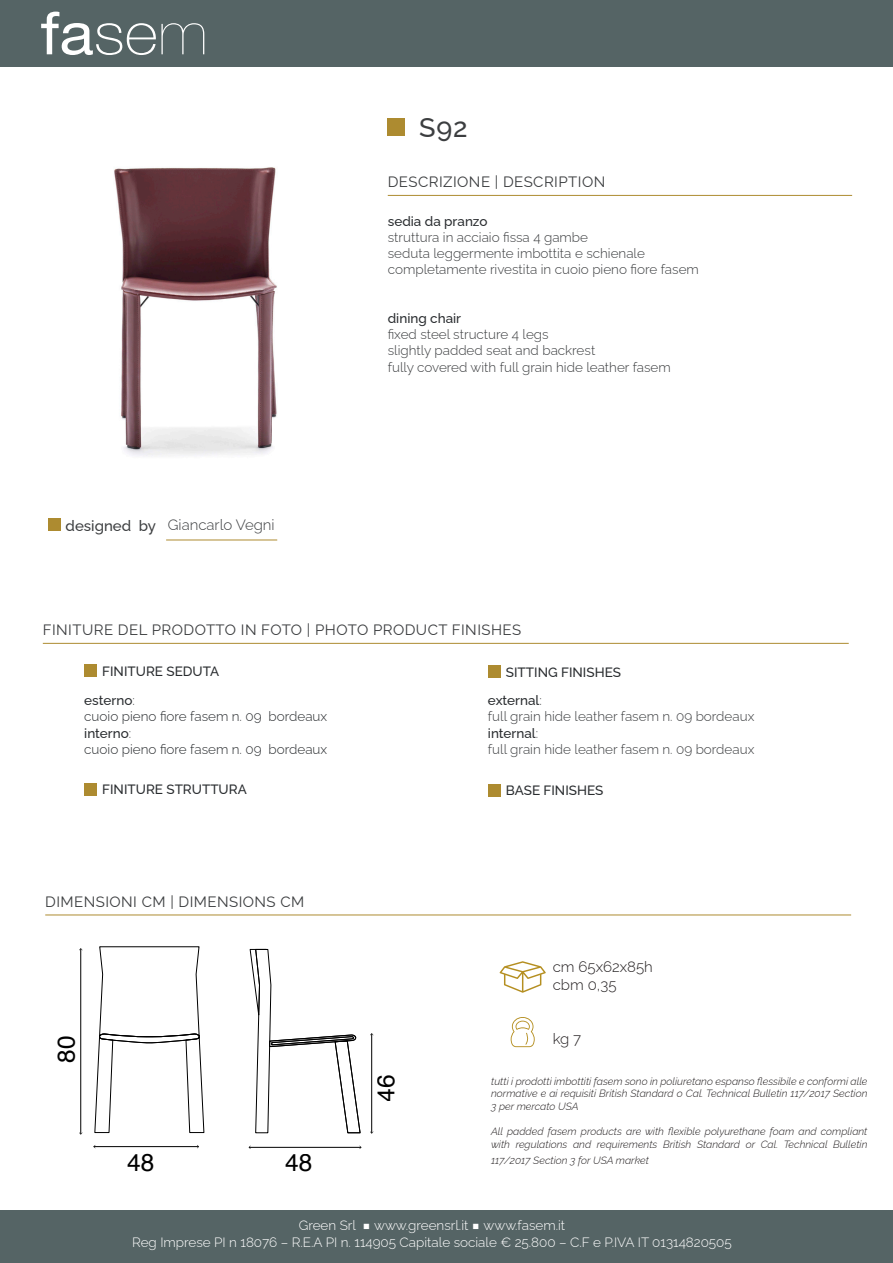
<style>
.page{position:relative;width:893px;height:1263px;background:#fff}
.page>*{position:absolute;margin:0;border:0;box-sizing:border-box;transform-origin:0 0}
.H10{font:500 27px "Raleway";color:#3c3e40}
.t1{font:24.45px "Helvetica";color:#000}
.t2{font:15px "Raleway";letter-spacing:.03em;color:#3c3e40}
.H10-2{font:300 15px "Raleway";color:#231f20}
.H10-3{font:300 15px "Raleway";color:#3c3e40}
.t3{font:500 15px "Raleway";color:#3c3e40}
.H10-4{font:300 13.5px "Raleway";color:#3c3e40}
.t4{font:300 13.5px/16.2px "Raleway";color:#fff;text-align:center}
.H10-5{font:500 13.5px "Raleway";color:#292c2f}
.H10-6{font:300 13.5px "Raleway";color:#292c2f}
.H10-7{font:italic 300 10.5px/12.6px "Raleway";color:#231f20;text-align:justify}
.s1{font-weight:300}
.s2{font-family:"Montserrat Alternates";font-weight:400}
</style>
<div class="page">
<div style="left:0;top:0;width:893px;height:67px;background:#556465"></div>
<svg style="left:41px;top:12px;width:163px;height:43px"></svg>
<div style="left:0;top:1210px;width:893px;height:53px;background:#556465"></div>
<div style="left:388px;top:118px;width:17px;height:17px;background:#ad8b30"></div>
<hr style="left:388px;top:195px;width:464px;height:1px;background:#ad8b30">
<hr style="left:43px;top:643px;width:806px;height:1px;background:#ad8b30">
<div style="left:84px;top:664px;width:13px;height:13px;background:#ad8b30"></div>
<div style="left:84px;top:783px;width:13px;height:13px;background:#ad8b30"></div>
<hr style="left:45px;top:914px;width:806px;height:1px;background:#ad8b30">
<div style="left:48px;top:519px;width:12px;height:12px;background:#ad8b30"></div>
<div style="left:488px;top:665px;width:13px;height:13px;background:#ad8b30"></div>
<div style="left:488px;top:784px;width:13px;height:13px;background:#ad8b30"></div>
<img style="left:114px;top:167px;width:163px;height:289px">
<hr style="left:94px;top:1146px;width:105px;height:1px;background:#000">
<hr style="left:80px;top:949px;width:1px;height:185px;background:#000">
<hr style="left:249px;top:1147px;width:112px;height:1px;background:#000">
<hr style="left:371px;top:1034px;width:1px;height:99px;background:#000">
<svg style="left:249px;top:949px;width:112px;height:184px"></svg>
<svg style="left:94px;top:946px;width:111px;height:187px"></svg>
<hr style="left:166px;top:540px;width:111px;height:1px;background:#ad8b30">
<svg style="left:511px;top:1017px;width:24px;height:30px"></svg>
<svg style="left:500px;top:961px;width:46px;height:32px"></svg>
<p class="H10" style="left:419px;top:106px;width:50px">S92</p>
<h3 class="t2" style="left:388px;top:170px;width:219px">DESCRIZIONE | DESCRIPTION</h3>
<h3 class="t3" style="left:66px;top:513px;width:92px">designed by</h3>
<p class="H10-3" style="left:168px;top:512px;width:108px">Giancarlo Vegni</p>
<p class="H10-5" style="left:388px;top:210px;width:101px">sedia da pranzo</p>
<p class="H10-4" style="left:388px;top:226px;width:202px">struttura in acciaio fissa 4 gambe</p>
<p class="H10-4" style="left:388px;top:243px;width:259px">seduta leggermente imbottita e schienale</p>
<p class="H10-4" style="left:388px;top:259px;width:313px">completamente rivestita in cuoio pieno fiore fasem</p>
<p class="H10-5" style="left:388px;top:307px;width:75px">dining chair</p>
<p class="H10-4" style="left:388px;top:324px;width:162px">fixed steel structure 4 legs</p>
<p class="H10-4" style="left:388px;top:340px;width:209px">slightly padded seat and backrest</p>
<p class="H10-4" style="left:388px;top:356px;width:285px">fully covered with full grain hide leather fasem</p>
<h3 class="t2" style="left:43px;top:618px;width:480px">FINITURE DEL PRODOTTO IN FOTO | PHOTO PRODUCT FINISHES</h3>
<p class="H10-5" style="left:102px;top:660px;width:118px">FINITURE SEDUTA</p>
<p class="H10-5" style="left:506px;top:661px;width:117px">SITTING FINISHES</p>
<p class="H10-5" style="left:84px;top:690px;width:52px">esterno<span class="s1">:</span></p>
<p class="H10-6" style="left:84px;top:706px;width:244px">cuoio pieno fiore fasem n. 09 bordeaux</p>
<p class="H10-5" style="left:84px;top:722px;width:48px">interno<span class="s1">:</span></p>
<p class="H10-6" style="left:84px;top:738px;width:244px">cuoio pieno fiore fasem n. 09 bordeaux</p>
<p class="H10-5" style="left:102px;top:778px;width:146px">FINITURE STRUTTURA</p>
<h3 class="t2" style="left:45px;top:890px;width:261px">DIMENSIONI CM | DIMENSIONS CM</h3>
<h2 class="t1" style="left:45px;top:1063px;width:29px;rotate:-90deg">80</h2>
<h2 class="t1" style="left:127px;top:1141px;width:29px">48</h2>
<h2 class="t1" style="left:285px;top:1142px;width:29px">48</h2>
<h2 class="t1" style="left:365px;top:1101px;width:29px;rotate:-90deg">46</h2>
<p class="H10-5" style="left:488px;top:690px;width:55px">external<span class="s1">:</span></p>
<p class="H10-4" style="left:488px;top:706px;width:268px">full grain hide leather fasem n. 09 bordeaux</p>
<p class="H10-5" style="left:488px;top:722px;width:52px">internal<span class="s1">:</span></p>
<p class="H10-4" style="left:488px;top:738px;width:268px">full grain hide leather fasem n. 09 bordeaux</p>
<p class="H10-5" style="left:506px;top:779px;width:99px">BASE FINISHES</p>
<p class="H10-2" style="left:553px;top:954px;width:101px">cm 65x62x85h</p>
<p class="H10-2" style="left:553px;top:972px;width:65px">cbm 0,35</p>
<p class="H10-2" style="left:553px;top:1026px;width:30px">kg 7</p>
<p class="H10-7" style="left:491px;top:1073px;width:378px">tutti i prodotti imbottiti fasem sono in poliuretano espanso flessibile e conformi alle normative e ai requisiti British Standard o Cal. Technical Bulletin 117/2017 Section 3 per mercato USA</p>
<p class="H10-7" style="left:491px;top:1124px;width:378px">All padded fasem products are with flexible polyurethane foam and compliant with regulations and requirements British Standard or Cal. Technical Bulletin</p>
<p class="H10-7" style="left:491px;top:1153px;width:159px">117/2017 Section 3 for USA market</p>
<p class="t4" style="left:132px;top:1216px;width:601px">Green Srl <span class="s2">■</span> www.greensrl.it <span class="s2">■</span> www.fasem.it<br>Reg Imprese PI n 18076 – R.E.A PI n. 114905 Capitale sociale € 25.800 – C.F e P.IVA IT 01314820505</p>
</div>
